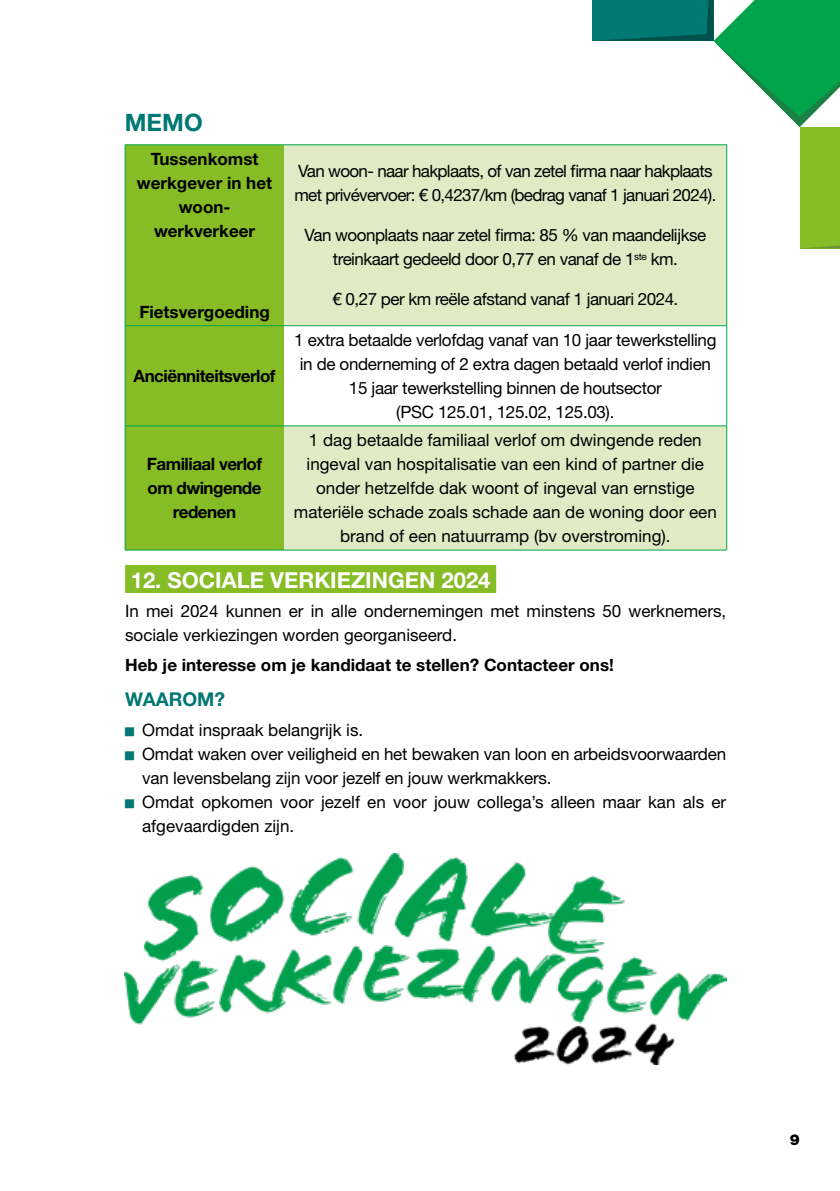
<style>
.page{position:relative;width:840px;height:1191px;background:#fff}
.page>*{position:absolute;margin:0;border:0;box-sizing:border-box;transform-origin:0 0}
.t1{font:700 24px "Helvetica Neue LT Pro";color:#007873}
.t2{font:700 22px "Helvetica Neue LT Pro";color:#fff}
.t3{font:700 19px "Helvetica Neue LT Pro";color:#007873}
.t4{font:17px/24px "Helvetica Neue LT Pro";letter-spacing:-.01em;color:#000}
.t5{font:17px/24px "Helvetica Neue LT Pro";letter-spacing:-.03em;color:#000;text-align:center}
.t6{font:700 17px/24px "Helvetica Neue LT Pro";color:#000;text-align:center}
.t7{font:17px/24px "Helvetica Neue LT Pro";letter-spacing:-.04em;color:#000}
.t8{font:700 17px/24px "Helvetica Neue LT Pro";letter-spacing:-.03em;color:#000;text-align:center}
.t9{font:900 15px "Helvetica Neue LT Std";color:#000}
.t10{font:7.6px "Helvetica Neue";color:#007873;scale:1.19 1}
</style>
<div class="page">
<svg style="left:592px;top:0;width:247px;height:248px"></svg>
<div style="left:126px;top:145px;width:158px;height:405px;background:#86bc25"></div>
<div style="left:284px;top:145px;width:442px;height:405px;background:#e0ebc6"></div>
<div style="left:284px;top:326px;width:442px;height:100px;background:#fff"></div>
<hr style="left:125px;top:144px;width:159px;height:1px;background:#00a44b">
<hr style="left:284px;top:144px;width:442px;height:1px;background:#00a44b">
<hr style="left:125px;top:145px;width:1px;height:180px;background:#00a44b">
<hr style="left:726px;top:145px;width:1px;height:180px;background:#00a44b">
<hr style="left:125px;top:326px;width:1px;height:99px;background:#00a44b">
<hr style="left:726px;top:326px;width:1px;height:99px;background:#00a44b">
<hr style="left:125px;top:426px;width:1px;height:124px;background:#00a44b">
<hr style="left:726px;top:426px;width:1px;height:124px;background:#00a44b">
<hr style="left:125px;top:550px;width:159px;height:1px;background:#00a44b">
<hr style="left:284px;top:550px;width:442px;height:1px;background:#00a44b">
<hr style="left:125px;top:325px;width:159px;height:1px;background:#00a44b">
<hr style="left:284px;top:325px;width:442px;height:1px;background:#00a44b">
<hr style="left:125px;top:425px;width:159px;height:1px;background:#00a44b">
<hr style="left:284px;top:425px;width:442px;height:1px;background:#00a44b">
<div style="left:125px;top:565px;width:371px;height:28px;background:#86bc25"></div>
<img style="left:125px;top:853px;width:601px;height:211px">
<h1 class="t1" style="left:125px;top:107px;width:79px">MEMO</h1>
<p class="t6" style="left:137px;top:146px;width:137px">Tussenkomst werkgever in het woon&shy;werkverkeer</p>
<p class="t6" style="left:139px;top:299px;width:132px">Fietsvergoeding</p>
<p class="t8" style="left:133px;top:363px;width:143px">Anciënniteitsverlof</p>
<p class="t7" style="left:294px;top:159px;width:423px">Van woon- naar hakplaats, of van zetel firma naar hakplaats met privévervoer: € 0,4237/km (bedrag vanaf 1 januari 2024).</p>
<p class="t5" style="left:304px;top:223px;width:403px">Van woonplaats naar zetel firma: 85 % van maandelijkse treinkaart gedeeld door 0,77 en vanaf de 1<sup>ste</sup> km.</p>
<p class="t5" style="left:332px;top:287px;width:347px">€ 0,27 per km reële afstand vanaf 1 januari 2024.</p>
<p class="t4" style="left:294px;top:327px;width:423px;text-align:center">1 extra betaalde verlofdag vanaf van 10 jaar tewerkstelling in de onderneming of 2 extra dagen betaald verlof indien 15 jaar tewerkstelling binnen de houtsector<br>(PSC 125.01, 125.02, 125.03).</p>
<p class="t4" style="left:294px;top:427px;width:424px;text-align:center">1 dag betaalde familiaal verlof om dwingende reden ingeval van hospitalisatie van een kind of partner die onder hetzelfde dak woont of ingeval van ernstige materiële schade zoals schade aan de woning door een brand of een natuurramp (bv overstroming).</p>
<p class="t2" style="left:131px;top:566px;width:361px">12. SOCIALE VERKIEZINGEN 2024</p>
<p class="t4" style="left:125px;top:599px;width:602px">In mei 2024 kunnen er in alle ondernemingen met minstens 50 werknemers, sociale verkiezingen worden georganiseerd.</p>
<p class="t6" style="left:125px;top:652px;width:490px">Heb je interesse om je kandidaat te stellen? Contacteer ons!</p>
<p class="t3" style="left:125px;top:688px;width:101px">WAAROM?</p>
<p class="t10" style="left:125px;top:726px;width:9px">█</p>
<p class="t4" style="left:142px;top:717px;width:222px">Omdat inspraak belangrijk is.</p>
<p class="t10" style="left:125px;top:750px;width:9px">█</p>
<p class="t4" style="left:142px;top:741px;width:585px">Omdat waken over veiligheid en het bewaken van loon en arbeidsvoorwaarden van levensbelang zijn voor jezelf en jouw werkmakkers.</p>
<p class="t10" style="left:125px;top:798px;width:9px">█</p>
<p class="t4" style="left:142px;top:789px;width:585px">Omdat opkomen voor jezelf en voor jouw collega’s alleen maar kan als er afgevaardigden zijn.</p>
<p class="t8" style="left:147px;top:451px;width:117px">Familiaal verlof om dwingende redenen</p>
<p class="t9" style="left:789px;top:1130px;width:12px">9</p>
</div>
